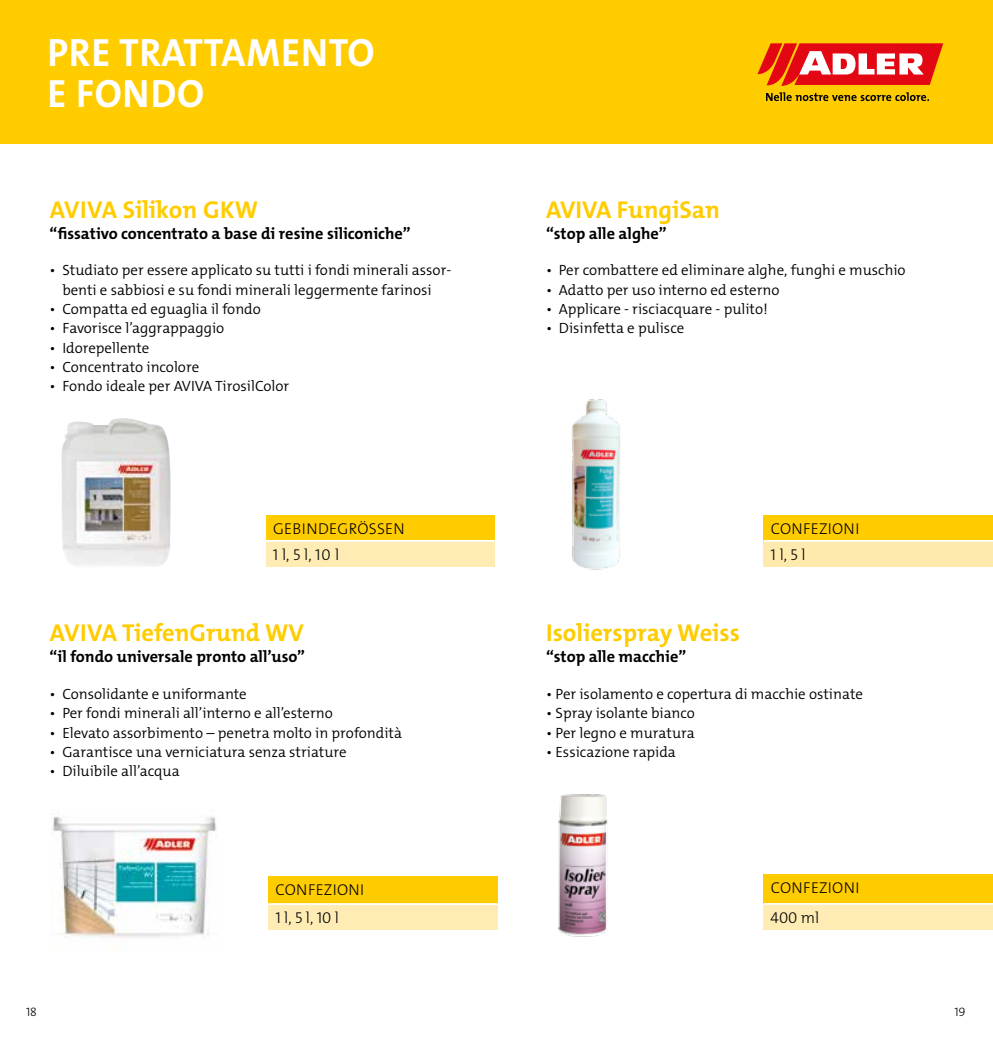
<style>
.page{position:relative;width:993px;height:1042px;background:#fff}
.page>*{position:absolute;margin:0;border:0;box-sizing:border-box;transform-origin:0 0}
.t1{font:700 39.73px/40.2px "The Mix Os F";letter-spacing:.02em;color:#fff}
.t2{font:700 24.5px "The Mix Os F";color:#fc0}
.t3{font:700 16.28px "The Mix Os F";color:#000}
.t4{font:300 15.75px/25.7px "The Mix Os F";letter-spacing:.02em;color:#000}
.t5{font:300 14.88px/19.2px "The Mix Os F";color:#000;text-align:center}
.t6{font:300 12.25px "The Mix Os F";color:#000}
</style>
<div class="page">
<div style="left:0;top:0;width:992px;height:144px;background:#fc0"></div>
<svg style="left:766px;top:92px;width:162px;height:9px"></svg>
<svg style="left:757px;top:43px;width:185px;height:43px;background:#ec5844"></svg>
<div style="left:268px;top:876px;width:229px;height:28px;background:#fc0"></div>
<div style="left:268px;top:904px;width:229px;height:25px;background:#feecb4"></div>
<hr style="left:268px;top:903px;width:229px;height:2px;background:#fff">
<div style="left:763px;top:874px;width:229px;height:30px;background:#fc0"></div>
<div style="left:763px;top:904px;width:229px;height:25px;background:#feecb4"></div>
<hr style="left:763px;top:903px;width:229px;height:2px;background:#fff">
<img style="left:558px;top:794px;width:50px;height:143px">
<img style="left:52px;top:816px;width:165px;height:133px">
<div style="left:763px;top:515px;width:229px;height:26px;background:#fc0"></div>
<div style="left:763px;top:541px;width:229px;height:25px;background:#ffeaad"></div>
<hr style="left:763px;top:540px;width:229px;height:2px;background:#fff">
<img style="left:572px;top:399px;width:48px;height:171px">
<div style="left:266px;top:515px;width:228px;height:26px;background:#fc0"></div>
<div style="left:266px;top:541px;width:228px;height:25px;background:#feecb4"></div>
<hr style="left:266px;top:540px;width:228px;height:2px;background:#fff">
<img style="left:61px;top:418px;width:110px;height:148px">
<h1 class="t1" style="left:47px;top:33px;width:328px">PRE TRATTAMENTO<br>E FONDO</h1>
<h2 class="t2" style="left:50px;top:194px;width:210px">AVIVA Silikon GKW</h2>
<p class="t3" style="left:50px;top:223px;width:362px">“fissativo concentrato a base di resine siliconiche”</p>
<p class="t5" style="left:50px;top:261px;width:403px">• Studiato per essere applicato su tutti i fondi minerali assor&shy;benti e sabbiosi e su fondi minerali leggermente farinosi</p>
<p class="t5" style="left:50px;top:299px;width:213px">• Compatta ed eguaglia il fondo</p>
<p class="t5" style="left:50px;top:319px;width:176px">• Favorisce l’aggrappaggio</p>
<p class="t5" style="left:50px;top:338px;width:101px">• Idorepellente</p>
<p class="t5" style="left:50px;top:357px;width:151px">• Concentrato incolore</p>
<p class="t5" style="left:50px;top:376px;width:241px">• Fondo ideale per AVIVA TirosilColor</p>
<p class="t4" style="left:273px;top:516px;width:133px">GEBINDEGRÖSSEN<br>1 l, 5 l, 10 l</p>
<h2 class="t2" style="left:50px;top:617px;width:255px">AVIVA TiefenGrund WV</h2>
<p class="t3" style="left:50px;top:646px;width:257px">“il fondo universale pronto all’uso”</p>
<p class="t5" style="left:50px;top:684px;width:198px">• Consolidante e uniformante</p>
<p class="t5" style="left:50px;top:704px;width:284px">• Per fondi minerali all’interno e all’esterno</p>
<p class="t5" style="left:50px;top:723px;width:354px">• Elevato assorbimento – penetra molto in profondità</p>
<p class="t5" style="left:50px;top:742px;width:298px">• Garantisce una verniciatura senza striature</p>
<p class="t5" style="left:50px;top:761px;width:131px">• Diluibile all’acqua</p>
<h2 class="t2" style="left:546px;top:194px;width:175px">AVIVA FungiSan</h2>
<p class="t3" style="left:546px;top:223px;width:122px">“stop alle alghe”</p>
<p class="t5" style="left:546px;top:261px;width:361px">• Per combattere ed eliminare alghe, funghi e muschio</p>
<p class="t5" style="left:546px;top:280px;width:235px">• Adatto per uso interno ed esterno</p>
<p class="t5" style="left:546px;top:299px;width:223px">• Applicare - risciacquare - pulito!</p>
<p class="t5" style="left:546px;top:319px;width:140px">• Disinfetta e pulisce</p>
<p class="t4" style="left:770px;top:516px;width:90px">CONFEZIONI<br>1 l, 5 l</p>
<h2 class="t2" style="left:546px;top:617px;width:195px">Isolierspray Weiss</h2>
<p class="t3" style="left:546px;top:646px;width:142px">“stop alle macchie”</p>
<p class="t5" style="left:546px;top:684px;width:318px">• Per isolamento e copertura di macchie ostinate</p>
<p class="t5" style="left:546px;top:704px;width:150px">• Spray isolante bianco</p>
<p class="t5" style="left:546px;top:723px;width:150px">• Per legno e muratura</p>
<p class="t5" style="left:546px;top:742px;width:131px">• Essicazione rapida</p>
<p class="t4" style="left:275px;top:876px;width:90px;line-height:27.7px">CONFEZIONI<br>1 l, 5 l, 10 l</p>
<p class="t4" style="left:770px;top:873px;width:90px;line-height:29.6px">CONFEZIONI<br>400 ml</p>
<p class="t6" style="left:26px;top:1004px;width:12px">18</p>
<p class="t6" style="left:954px;top:1004px;width:13px">19</p>
</div>
